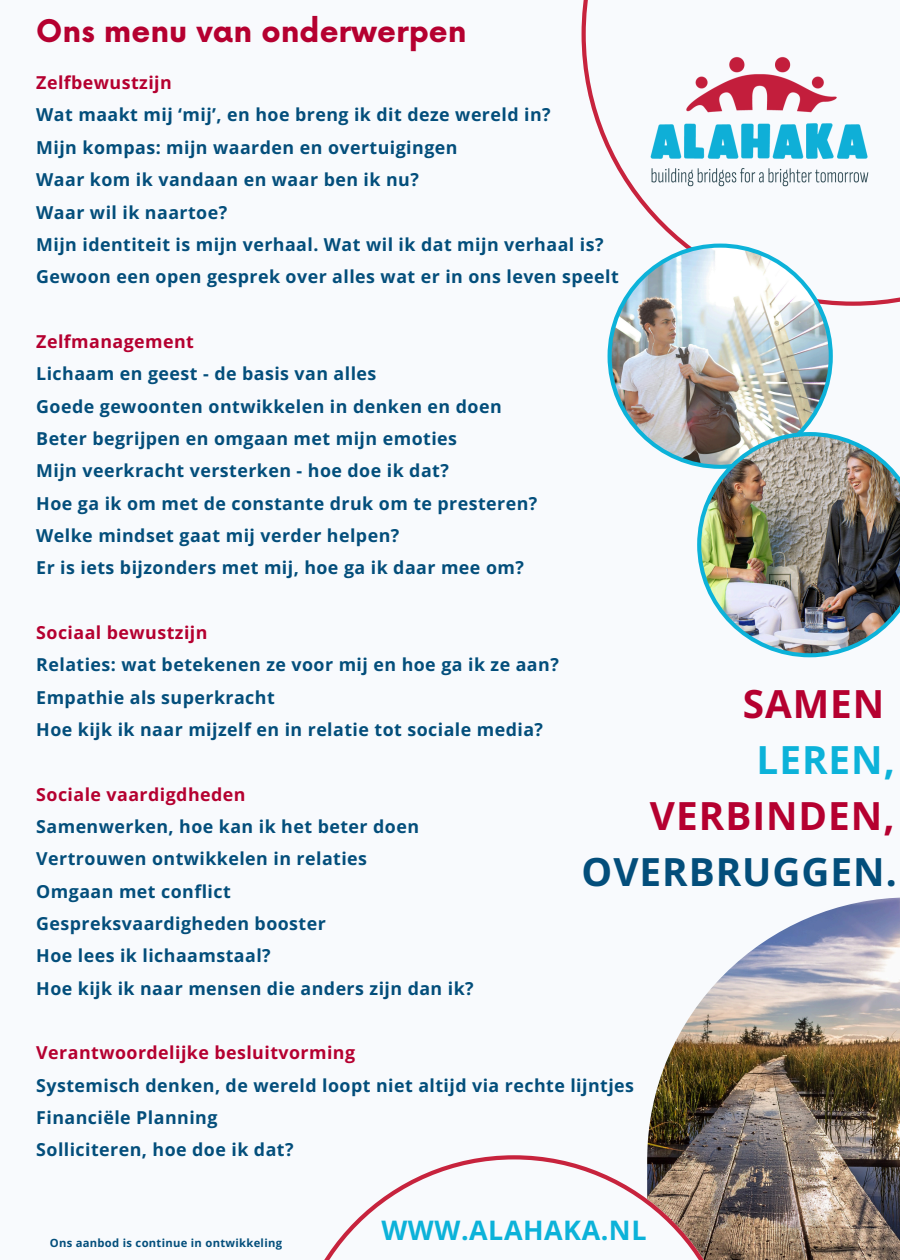
<style>
.page{position:relative;width:900px;height:1260px;background:#f8fafd}
.page>*{position:absolute;margin:0;border:0;box-sizing:border-box;transform-origin:0 0}
.t1{font:700 38.75px "Open Sans";letter-spacing:.025em;color:#b50030}
.t2{font:700 38.75px "Open Sans";letter-spacing:.025em;color:#034e7b}
.t3{font:700 38.75px "Open Sans";letter-spacing:.025em;color:#0cb2d9}
.t4{font:700 30.44px "Now";color:#b50030}
.t5{font:700 26.88px "Open Sans";letter-spacing:.02em;color:#0cb2d9}
.t6{font:700 17.81px/32.4px "Open Sans";letter-spacing:.025em;color:#034e7b}
.t7{font:700 11.25px "Open Sans";letter-spacing:.025em;color:#034e7b}
.s1{color:#b50030}
</style>
<div class="page">
<svg style="left:582px;top:0;width:318px;height:306px"></svg>
<img style="left:647px;top:897px;width:253px;height:363px">
<svg style="left:324px;top:1155px;width:415px;height:105px"></svg>
<img style="left:608px;top:244px;width:225px;height:223px">
<img style="left:638px;top:51px;width:243px;height:141px">
<img style="left:697px;top:432px;width:203px;height:225px">
<h4 class="t4" style="left:36px;top:15px;width:432px">Ons menu van onderwerpen</h4>
<h1 class="t6" style="left:36px;top:66px;width:584px"><span class="s1">Zelfbewustzijn<br></span>Wat maakt mij ‘mij’, en hoe breng ik dit deze wereld in?<br>Mijn kompas: mijn waarden en overtuigingen<br>Waar kom ik vandaan en waar ben ik nu?<br>Waar wil ik naartoe?<br>Mijn identiteit is mijn verhaal. Wat wil ik dat mijn verhaal is?<br>Gewoon een open gesprek over alles wat er in ons leven speelt</h1>
<h1 class="t6" style="left:36px;top:325px;width:503px"><span class="s1">Zelfmanagement<br></span>Lichaam en geest - de basis van alles<br>Goede gewoonten ontwikkelen in denken en doen Beter begrijpen en omgaan met mijn emoties<br>Mijn veerkracht versterken - hoe doe ik dat?<br>Hoe ga ik om met de constante druk om te presteren?<br>Welke mindset gaat mij verder helpen?<br>Er is iets bijzonders met mij, hoe ga ik daar mee om?</h1>
<h1 class="t6" style="left:36px;top:616px;width:524px"><span class="s1">Sociaal bewustzijn<br></span>Relaties: wat betekenen ze voor mij en hoe ga ik ze aan?<br>Empathie als superkracht<br>Hoe kijk ik naar mijzelf en in relatie tot sociale media?</h1>
<h1 class="t6" style="left:36px;top:778px;width:439px"><span class="s1">Sociale vaardigdheden<br></span>Samenwerken, hoe kan ik het beter doen<br>Vertrouwen ontwikkelen in relaties<br>Omgaan met conflict<br>Gespreksvaardigheden booster<br>Hoe lees ik lichaamstaal?<br>Hoe kijk ik naar mensen die anders zijn dan ik?</h1>
<h4 class="t1" style="left:743px;top:677px;width:143px">SAMEN</h4>
<p class="t3" style="left:757px;top:733px;width:140px">LEREN,</p>
<h4 class="t1" style="left:650px;top:789px;width:246px">VERBINDEN,</h4>
<p class="t2" style="left:582px;top:845px;width:317px">OVERBRUGGEN.</p>
<p class="t6" style="left:36px;top:1036px;width:599px"><span class="s1">Verantwoordelijke besluitvorming<br></span>Systemisch denken, de wereld loopt niet altijd via rechte lijntjes Financiële Planning<br>Solliciteren, hoe doe ik dat?</p>
<p class="t7" style="left:50px;top:1235px;width:234px">Ons aanbod is continue in ontwikkeling</p>
<h4 class="t5" style="left:381px;top:1212px;width:267px">WWW.ALAHAKA.NL</h4>
</div>
